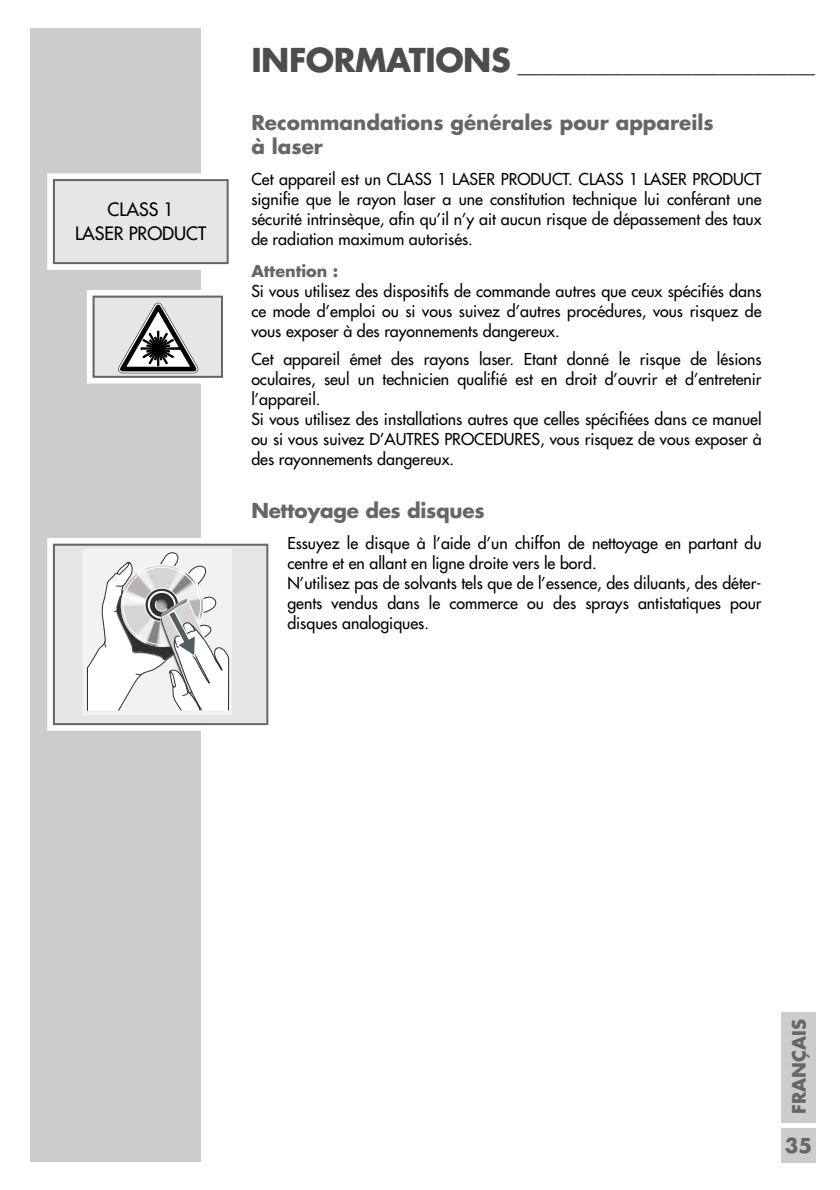
<style>
.page{position:relative;width:840px;height:1190px;background:#fff}
.page>*{position:absolute;margin:0;border:0;box-sizing:border-box;transform-origin:0 0}
.t1{font:700 20px/24px "Futura";color:#666}
.t2{font:700 18px "Futura";color:#4d4d4d}
.t3{font:18px/24px "Futura";color:#000;text-align:center}
.t4{font:700 18px "Futura";color:#666}
.t5{font:16px/20px "Futura";color:#000;text-align:justify}
.t6{font:700 16px "Futura";color:#666}
.s1{font-size:32px}
</style>
<div class="page">
<div style="left:30px;top:28px;width:170px;height:1134px;background:#ccc"></div>
<div style="left:781px;top:1012px;width:34px;height:111px;background:#ccc"></div>
<div style="left:781px;top:1128px;width:34px;height:34px;background:#ccc"></div>
<div style="left:47px;top:173px;width:182px;height:97px;border:6px solid #fff"></div>
<div style="left:55px;top:181px;width:172px;height:81px;background:#e6e6e6"></div>
<div style="left:53px;top:179px;width:176px;height:85px;border:2px solid #666"></div>
<div style="left:93px;top:296px;width:130px;height:82px;background:#e6e6e6"></div>
<div style="left:87px;top:290px;width:142px;height:94px;border:6px solid #fff"></div>
<svg style="left:118px;top:302px;width:81px;height:72px"></svg>
<div style="left:93px;top:296px;width:130px;height:82px;border:2px solid #666"></div>
<div style="left:47px;top:538px;width:238px;height:193px;border:6px solid #fff"></div>
<div style="left:55px;top:546px;width:211px;height:177px;background:#e6e6e6"></div>
<svg style="left:83px;top:549px;width:149px;height:166px"></svg>
<div style="left:53px;top:544px;width:215px;height:181px;border:2px solid #666"></div>
<p class="t3" style="left:75px;top:199px;width:133px">CLASS 1<br>LASER PRODUCT</p>
<p class="t2" style="left:251px;top:57px;width:565px"><span class="s1">INFORMATIONS</span> __________________________________</p>
<p class="t1" style="left:251px;top:112px;width:464px">Recommandations générales pour appareils à laser</p>
<p class="t5" style="left:251px;top:171px;width:512px">Cet appareil est un CLASS 1 LASER PRODUCT. CLASS 1 LASER PRODUCT signifie que le rayon laser a une constitution technique lui conférant une sécurité intrinsèque, afin qu’il n’y ait aucun risque de dépassement des taux de radiation maximum autorisés.</p>
<p class="t6" style="left:251px;top:263px;width:89px">Attention :</p>
<p class="t5" style="left:251px;top:282px;width:512px">Si vous utilisez des dispositifs de commande autres que ceux spécifiés dans ce mode d’emploi ou si vous suivez d’autres procédures, vous risquez de vous exposer à des rayonnements dangereux.</p>
<p class="t5" style="left:251px;top:350px;width:512px;text-align:left">Cet appareil émet des rayons laser. Etant donné le risque de lésions oculaires, seul un technicien qualifié est en droit d’ouvrir et d’entretenir l’appareil.<br>Si vous utilisez des installations autres que celles spécifiées dans ce manuel ou si vous suivez D’AUTRES PROCEDURES, vous risquez de vous exposer à des rayonnements dangereux.</p>
<p class="t1" style="left:251px;top:500px;width:235px">Nettoyage des disques</p>
<p class="t5" style="left:287px;top:534px;width:476px;text-align:left">Essuyez le disque à l’aide d’un chiffon de nettoyage en partant du centre et en allant en ligne droite vers le bord.<br>N’utilisez pas de solvants tels que de l’essence, des diluants, des déter&shy;gents vendus dans le commerce ou des sprays antistatiques pour disques analogiques.</p>
<p class="t4" style="left:791px;top:1114px;width:96px;rotate:-90deg">FRANÇAIS</p>
<p class="t1" style="left:785px;top:1135px;width:29px">35</p>
</div>
